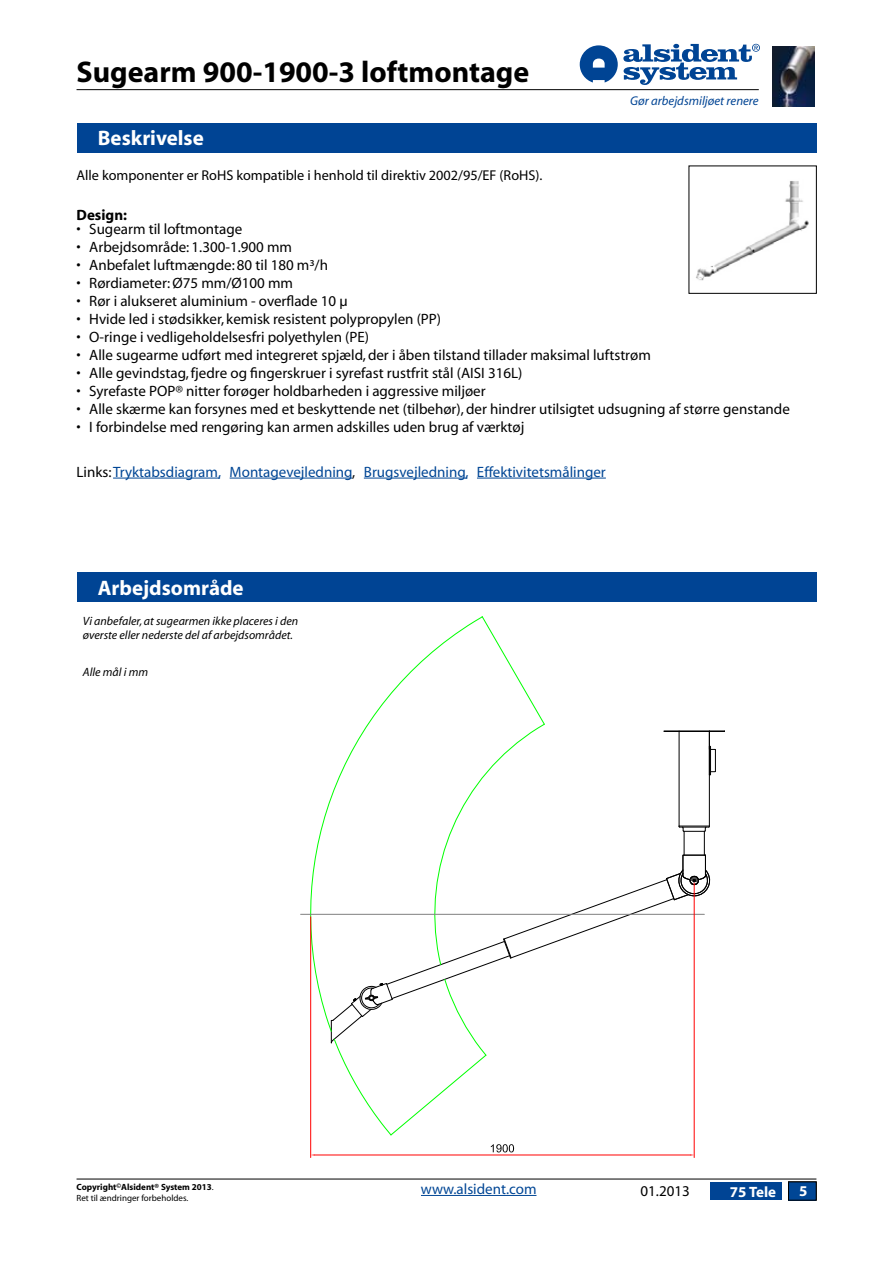
<style>
.page{position:relative;width:893px;height:1263px;background:#fff}
.page>*{position:absolute;margin:0;border:0;box-sizing:border-box;transform-origin:0 0}
.t1{font:700 30px "Myriad";color:#000}
.t2{font:700 21px "Myriad";color:#fff}
.t3{font:15px/18px "Myriad";color:#000}
.t4{font:15px "Myriad";color:#004695}
.t5{font:700 15px "Myriad";color:#000}
.t6{font:700 15px "Myriad";color:#fff}
.t7{font:14.25px "Myriad";color:#000}
.t8{font:italic 12.75px "Myriad";color:#004494}
.t9{font:italic 12px/14.4px "Myriad";color:#000}
.t10{font:700 9px/10.5px "Myriad";color:#000}
.s1{color:#000}
.s2{font-weight:400}
</style>
<div class="page">
<img style="left:772px;top:47px;width:43px;height:60px">
<svg style="left:580px;top:44px;width:180px;height:41px"></svg>
<hr style="left:77px;top:89px;width:682px;height:1px;background:#000">
<hr style="left:77px;top:1179px;width:739px;height:1px;background:#000">
<div style="left:788px;top:1182px;width:28px;height:18px;background:#004695"></div>
<hr style="left:421px;top:1195px;width:115px;height:1px;background:#004695">
<img style="left:696px;top:181px;width:113px;height:100px">
<svg style="left:300px;top:797px;width:31px;height:235px"></svg>
<hr style="left:301px;top:914px;width:403px;height:1px;background:#808080">
<hr style="left:694px;top:883px;width:1px;height:274px;background:#f00">
<hr style="left:310px;top:917px;width:1px;height:240px;background:#f00">
<hr style="left:315px;top:1155px;width:375px;height:1px;background:#f00">
<svg style="left:491px;top:1144px;width:23px;height:8px"></svg>
<div style="left:664px;top:731px;width:61px;height:1px;border:1px solid #000"></div>
<svg style="left:331px;top:616px;width:385px;height:520px"></svg>
<hr style="left:679px;top:826px;width:30px;height:1px;background:#000">
<div style="left:710px;top:1182px;width:71px;height:18px;background:#004494"></div>
<div style="left:77px;top:123px;width:739px;height:29px;background:#004494"></div>
<div style="left:77px;top:572px;width:739px;height:30px;background:#004494"></div>
<hr style="left:113px;top:478px;width:107px;height:1px;background:#004695">
<hr style="left:230px;top:478px;width:122px;height:1px;background:#004695">
<hr style="left:364px;top:478px;width:103px;height:1px;background:#004695">
<hr style="left:477px;top:478px;width:129px;height:1px;background:#004695">
<h1 class="t1" style="left:77px;top:56px;width:454px">Sugearm 900-1900-3 loftmontage</h1>
<h2 class="t2" style="left:98px;top:127px;width:108px">Beskrivelse</h2>
<p class="t8" style="left:630px;top:94px;width:130px">Gør arbejdsmiljøet renere</p>
<p class="t7" style="left:77px;top:168px;width:467px">Alle komponenter er RoHS kompatible i henhold til direktiv 2002/95/EF (RoHS).</p>
<p class="t5" style="left:77px;top:207px;width:52px">Design:</p>
<p class="t3" style="left:89px;top:221px;width:702px">Sugearm til loftmontage<br>Arbejdsområde: 1.300-1.900 mm<br>Anbefalet luftmængde: 80 til 180 m³/h<br>Rørdiameter: Ø75 mm/Ø100 mm<br>Rør i alukseret aluminium - overflade 10 µ<br>Hvide led i stødsikker, kemisk resistent polypropylen (PP)<br>O-ringe i vedligeholdelsesfri polyethylen (PE)<br>Alle sugearme udført med integreret spjæld, der i åben tilstand tillader maksimal luftstrøm<br>Alle gevindstag, fjedre og fingerskruer i syrefast rustfrit stål (AISI 316L)<br>Syrefaste POP® nitter forøger holdbarheden i aggressive miljøer<br>Alle skærme kan forsynes med et beskyttende net (tilbehør), der hindrer utilsigtet udsugning af større genstande I forbindelse med rengøring kan armen adskilles uden brug af værktøj</p>
<p class="t4" style="left:77px;top:464px;width:531px"><span class="s1">Links:</span> Tryktabsdiagram, Montagevejledning<span class="s1">,</span> Brugsvejledning, Effektivitetsmålinger</p>
<p class="t3" style="left:77px;top:221px;width:6px;text-align:justify">• • • • • • • • • • • •</p>
<h2 class="t2" style="left:98px;top:577px;width:147px">Arbejdsområde</h2>
<p class="t9" style="left:83px;top:614px;width:217px">Vi anbefaler, at sugearmen ikke placeres i den øverste eller nederste del af arbejdsområdet.</p>
<p class="t9" style="left:83px;top:665px;width:67px">Alle mål i mm</p>
<p class="t10" style="left:77px;top:1182px;width:139px">Copyright<sup>©</sup>Alsident® System 2013<span class="s2">.<br>Ret til ændringer forbeholdes.</span></p>
<p class="t4" style="left:421px;top:1181px;width:117px">www.alsident.com</p>
<p class="t3" style="left:641px;top:1183px;width:51px">01.2013</p>
<p class="t6" style="left:730px;top:1184px;width:48px">75 Tele</p>
</div>
